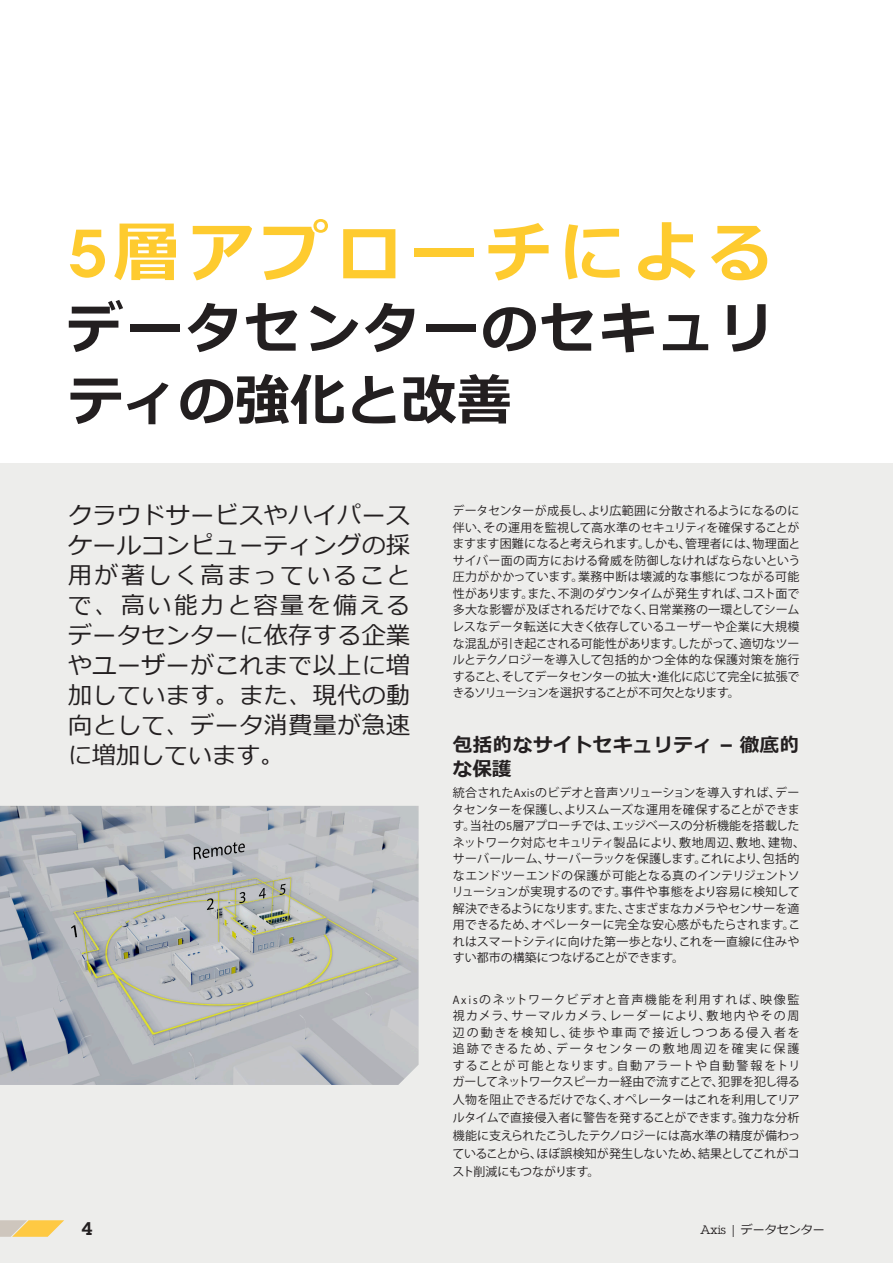
<style>
.page{position:relative;width:893px;height:1263px;background:#fff}
.page>*{position:absolute;margin:0;border:0;box-sizing:border-box;transform-origin:0 0}
.t1{font:700 66px "Meiryo";letter-spacing:.125em;color:#fecb2f}
.t2{font:700 55.5px/72px "Meiryo";letter-spacing:.065em;color:#231f20}
.t3{font:24px/30px "Meiryo";letter-spacing:.02em;color:#231f20;text-align:justify}
.t4{font:700 19.5px/24px "Meiryo";letter-spacing:.03em;color:#231f20}
.t5{font:600 18px "Lubalin Graph ECG";color:#231f20}
.t6{font:12px/16.5px "Koz Go Pro";letter-spacing:-.01em;color:#231f20;text-align:justify}
.t7{font:12px "Meiryo";color:#231f20}
.s1{font-family:"Lubalin Graph ECG";font-weight:600}
.s2{font-family:"Rotis Sans Serif Pro"}
.s3{font-family:"Lubalin Graph ECG"}
</style>
<div class="page">
<div style="left:0;top:463px;width:893px;height:800px;background:#ededeb"></div>
<svg style="left:0;top:1220px;width:64px;height:17px"></svg>
<img style="left:0;top:806px;width:419px;height:279px">
<p class="t1" style="left:68px;top:207px;width:707px"><span class="s1">5</span>層アプローチによる</p>
<p class="t2" style="left:68px;top:296px;width:707px">データセンターのセキュリティの強化と改善</p>
<p class="t3" style="left:68px;top:502px;width:344px">クラウドサービスやハイパースケールコンピューティングの採用が著しく高まっていることで、高い能力と容量を備えるデータセンターに依存する企業やユーザーがこれまで以上に増加しています。また、現代の動向として、データ消費量が急速に増加しています。</p>
<p class="t6" style="left:452px;top:503px;width:350px">データセンターが成長し、より広範囲に分散されるようになるのに伴い、その運用を監視して高水準のセキュリティを確保することがますます困難になると考えられます。しかも、管理者には、物理面とサイバー面の両方における脅威を防御しなければならないという圧力がかかっています。業務中断は壊滅的な事態につながる可能性があります。また、不測のダウンタイムが発生すれば、コスト面で多大な影響が及ぼされるだけでなく、日常業務の一環としてシームレスなデータ転送に大きく依存しているユーザーや企業に大規模な混乱が引き起こされる可能性があります。したがって、適切なツールとテクノロジーを導入して包括的かつ全体的な保護対策を施行すること、そしてデータセンターの拡大・進化に応じて完全に拡張できるソリューションを選択することが不可欠となります。</p>
<p class="t4" style="left:453px;top:734px;width:348px">包括的なサイトセキュリティ – 徹底的な保護</p>
<p class="t6" style="left:452px;top:785px;width:355px;text-align:left">統合された<span class="s2">Axis</span>のビデオと音声ソリューションを導入すれば、データセンターを保護し、よりスムーズな運用を確保することができます。当社の<span class="s2">5</span>層アプローチでは、エッジベースの分析機能を搭載したネットワーク対応セキュリティ製品により、敷地周辺、敷地、建物、サーバールーム、サーバーラックを保護します。これにより、包括的なエンドツーエンドの保護が可能となる真のインテリジェントソリューションが実現するのです。事件や事態をより容易に検知して解決できるようになります。また、さまざまなカメラやセンサーを適用できるため、オペレーターに完全な安心感がもたらされます。これはスマートシティに向けた第一歩となり、これを一直線に住みやすい都市の構築につなげることができます。</p>
<p class="t6" style="left:452px;top:991px;width:349px"><span class="s2">Axis</span>のネットワークビデオと音声機能を利用すれば、映像監視カメラ、サーマルカメラ、レーダーにより、敷地内やその周辺の動きを検知し、徒歩や車両で接近しつつある侵入者を追跡できるため、データセンターの敷地周辺を確実に保護することが可能となります。自動アラートや自動警報をトリガーしてネットワークスピーカー経由で流すことで、犯罪を犯し得る</p>
<p class="t6" style="left:452px;top:1091px;width:349px;line-height:18px">人物を阻止できるだけでなく、オペレーターはこれを利用してリアルタイムで直接侵入者に警告を発することができます。強力な分析機能に支えられたこうしたテクノロジーには高水準の精度が備わっていることから、ほぼ誤検知が発生しないため、結果としてこれがコスト削減にもつながります。</p>
<p class="t5" style="left:82px;top:1217px;width:12px">4</p>
<p class="t7" style="left:701px;top:1221px;width:126px"><span class="s3">Axis |</span> データセンター</p>
</div>
